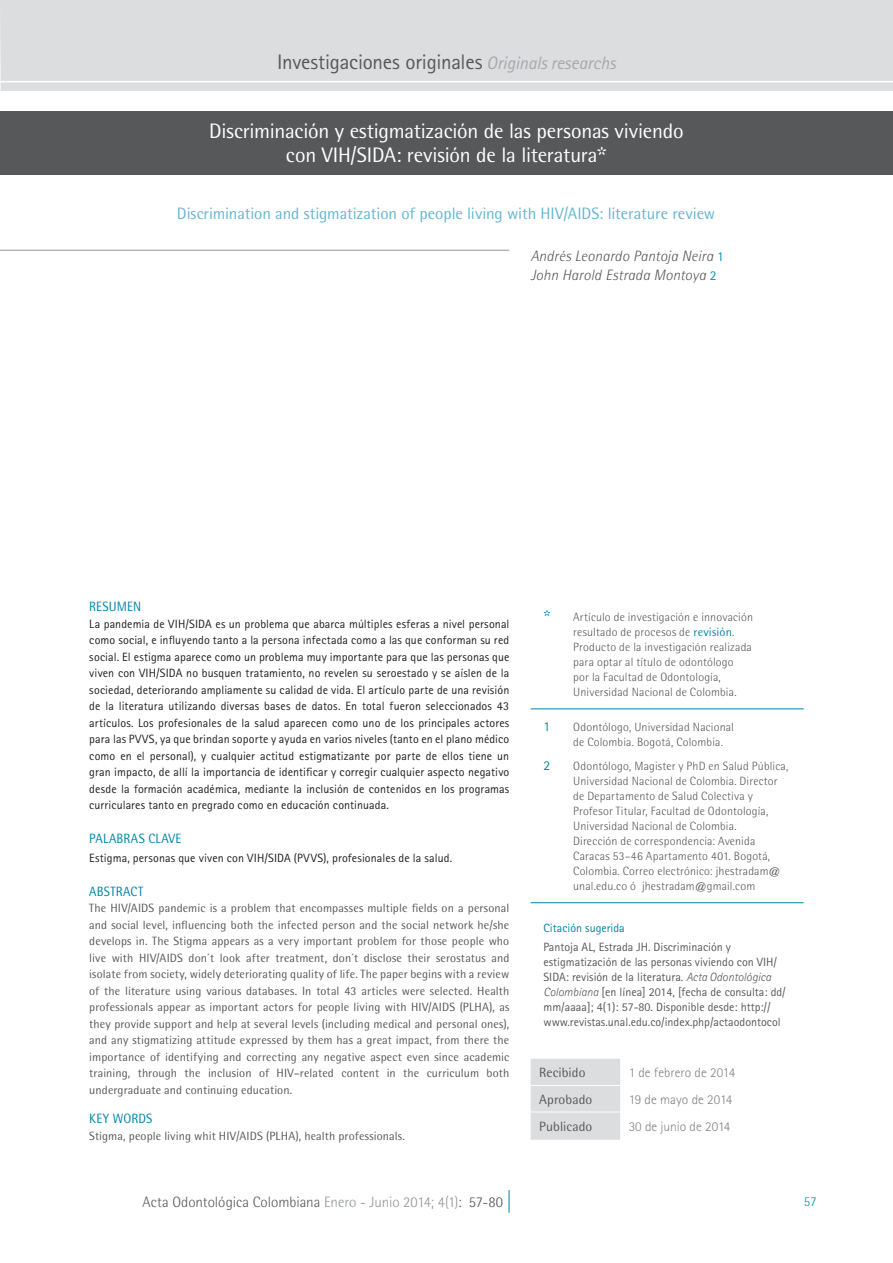
<style>
.page{position:relative;width:893px;height:1263px;background:#fff}
.page>*{position:absolute;margin:0;border:0;box-sizing:border-box;transform-origin:0 0}
.tit-artículoespañol{font:21px/24px "Rotis Semi Sans Std";letter-spacing:-.01em;color:#fff;text-align:center}
.t1{font:21px "Rotis Sans Serif Std";letter-spacing:-.01em;color:#57585a}
.tít-artículoinglés{font:16.5px "Rotis Semi Sans Std";letter-spacing:-.005em;color:#64b6d0}
.datos_pag{font:300 15px "Rotis Semi Sans Std";color:#57585a}
.resumen-autor{font:italic 300 15px "Rotis Semi Sans Std";letter-spacing:.01em;color:#57585a}
.t2{font:300 13.5px "Rotis Sans Serif Std";letter-spacing:.005em;color:#808285}
.t3{font:13.5px "Rotis Semi Sans Std";letter-spacing:.005em;color:#57585a}
.resumen-subtitespaño{font:13.5px "Rotis Semi Sans Std";letter-spacing:.015em;color:#0083a9;scale:.95 1}
.resumen-subtitinglés{font:13.5px "Rotis Semi Sans Std";letter-spacing:.015em;color:#0083a9;scale:.95 1}
.t4{font:300 13.5px "Rotis Semi Sans Std";color:#0095b8}
.resumen-datosartícul{font:13.5px "Rotis Sans Serif Std";color:#0083a9}
.resum-textoesp{font:12px/16.5px "Rotis Sans Serif Std";letter-spacing:.01em;color:#231f20;text-align:justify}
.resumen-textoinglés{font:12px/16.5px "Rotis Semi Sans Std";letter-spacing:.01em;color:#57585a;text-align:justify}
.resumen-datosartícul-2{font:300 12px/15px "Rotis Semi Sans Std";letter-spacing:.015em;color:#57585a}
.t5{font:12px/15px "Rotis Sans Serif Std";color:#57585a}
.t6{font:12px "Rotis Sans Serif Std";color:#0083a9}
.s1{font-style:italic;font-size:18px;color:#a8a9ad}
.s2{font-family:"Aller"}
.s3{font-family:"Rotis Sans Serif Std";font-weight:400;font-style:normal;font-size:13.5px;color:#0095b8}
.s4{font-family:"Aller";font-weight:400;font-size:15px;color:#0083a9}
.s5{font-weight:400;color:#0083a9}
.s6{font-weight:300;font-style:italic}
.s7{color:#939598}
</style>
<div class="page">
<div style="left:0;top:0;width:893px;height:91px;background:#dcdddf"></div>
<hr style="left:0;top:81px;width:893px;height:1px;background:#fff">
<svg style="left:509px;top:1190px;width:1px;height:23px"></svg>
<div style="left:0;top:111px;width:893px;height:64px;background:#57585a"></div>
<hr style="left:0;top:250px;width:509px;height:1px;background:#939598">
<div style="left:531px;top:1059px;width:89px;height:81px;background:#dcdddf"></div>
<hr style="left:531px;top:1085px;width:89px;height:1px;background:#fff">
<hr style="left:531px;top:1111px;width:89px;height:1px;background:#fff">
<hr style="left:531px;top:708px;width:273px;height:1px;background:#0083a9">
<hr style="left:531px;top:902px;width:273px;height:1px;background:#0083a9">
<h1 class="t1" style="left:277px;top:50px;width:340px">Investigaciones originales <span class="s1">Originals researchs</span></h1>
<p class="tit-artículoespañol" style="left:209px;top:119px;width:476px">Discriminación y estigmatización de las personas viviendo con VIH/SIDA: revisión de la literatura<span class="s2">*</span></p>
<p class="tít-artículoinglés" style="left:177px;top:204px;width:540px">Discrimination and stigmatization of people living with HIV/AIDS: literature review</p>
<p class="resumen-autor" style="left:531px;top:247px;width:195px">Andrés Leonardo Pantoja Neira <span class="s3">1</span></p>
<p class="resumen-autor" style="left:531px;top:266px;width:187px">John Harold Estrada Montoya <span class="s3">2</span></p>
<p class="resumen-subtitespaño" style="left:89px;top:598px;width:56px">RESUMEN</p>
<p class="resum-textoesp" style="left:89px;top:615px;width:422px">La pandemia de VIH/SIDA es un problema que abarca múltiples esferas a nivel personal como social, e influyendo tanto a la persona infectada como a las que conforman su red social. El estigma aparece como un problema muy importante para que las personas que viven con VIH/SIDA no busquen tratamiento, no revelen su seroestado y se aíslen de la sociedad, deteriorando ampliamente su calidad de vida. El artículo parte de una revisión de la literatura utilizando diversas bases de datos. En total fueron seleccionados 43 artículos. Los profesionales de la salud aparecen como uno de los principales actores para las PVVS, ya que brindan soporte y ayuda en varios niveles (tanto en el plano médico como en el personal), y cualquier actitud estigmatizante por parte de ellos tiene un gran impacto, de allí la importancia de identificar y corregir cualquier aspecto negativo desde la formación académica, mediante la inclusión de contenidos en los programas curriculares tanto en pregrado como en educación continuada.</p>
<p class="resumen-subtitespaño" style="left:89px;top:830px;width:99px">PALABRAS CLAVE</p>
<p class="resum-textoesp" style="left:89px;top:850px;width:364px">Estigma, personas que viven con VIH/SIDA (PVVS), profesionales de la salud.</p>
<p class="resumen-subtitinglés" style="left:89px;top:883px;width:58px">ABSTRACT</p>
<p class="resumen-textoinglés" style="left:89px;top:900px;width:422px">The HIV/AIDS pandemic is a problem that encompasses multiple fields on a personal and social level, influencing both the infected person and the social network he/she develops in. The Stigma appears as a very important problem for those people who live with HIV/AIDS don´t look after treatment, don´t disclose their serostatus and isolate from society, widely deteriorating quality of life. The paper begins with a review of the literature using various databases. In total 43 articles were selected. Health professionals appear as important actors for people living with HIV/AIDS (PLHA), as they provide support and help at several levels (including medical and personal ones), and any stigmatizing attitude expressed by them has a great impact, from there the importance of identifying and correcting any negative aspect even since academic training, through the inclusion of HIV–related content in the curriculum both undergraduate and continuing education.</p>
<p class="resumen-subtitinglés" style="left:89px;top:1110px;width:68px">KEY WORDS</p>
<p class="resumen-textoinglés" style="left:89px;top:1127px;width:317px">Stigma, people living whit HIV/AIDS (PLHA), health professionals.</p>
<p class="resumen-datosartícul-2" style="left:573px;top:609px;width:181px;text-indent:-30px"><span class="s4">*</span> Artículo de investigación e innovación resultado de procesos de <span class="s5">revisión</span>.<br>Producto de la investigación realizada para optar al título de odontólogo<br>por la Facultad de Odontología, Universidad Nacional de Colombia.</p>
<p class="resumen-datosartícul" style="left:543px;top:719px;width:8px">1</p>
<p class="resumen-datosartícul-2" style="left:573px;top:720px;width:162px">Odontólogo, Universidad Nacional de Colombia. Bogotá, Colombia.</p>
<p class="resumen-datosartícul" style="left:543px;top:757px;width:8px">2</p>
<p class="resumen-datosartícul-2" style="left:573px;top:758px;width:217px">Odontólogo, Magister y PhD en Salud Pública, Universidad Nacional de Colombia. Director de Departamento de Salud Colectiva y Profesor Titular, Facultad de Odontología, Universidad Nacional de Colombia.<br>Dirección de correspondencia: Avenida Caracas 53–46 Apartamento 401. Bogotá, Colombia. Correo electrónico: jhestradam@ unal.edu.co ó jhestradam@gmail.com</p>
<p class="t6" style="left:543px;top:920px;width:83px">Citación sugerida</p>
<p class="t5" style="left:543px;top:939px;width:244px">Pantoja AL, Estrada JH. Discriminación y estigmatización de las personas viviendo con VIH/ SIDA: revisión de la literatura. <span class="s6">Acta Odontológica Colombiana</span> [en línea] 2014, [fecha de consulta: dd/ mm/aaaa]; 4(1): 57-80. Disponible desde: http:// www.revistas.unal.edu.co/index.php/actaodontocol</p>
<p class="t3" style="left:539px;top:1064px;width:48px">Recibido</p>
<p class="t2" style="left:629px;top:1064px;width:108px">1 de febrero de 2014</p>
<p class="t3" style="left:539px;top:1091px;width:55px">Aprobado</p>
<p class="t2" style="left:629px;top:1091px;width:105px">19 de mayo de 2014</p>
<p class="t3" style="left:539px;top:1118px;width:55px">Publicado</p>
<p class="t2" style="left:629px;top:1118px;width:103px">30 de junio de 2014</p>
<p class="datos_pag" style="left:143px;top:1193px;width:362px">Acta Odontológica Colombiana <span class="s7">Enero - Junio 2014; 4(1)</span>: 57-80</p>
<p class="t4" style="left:804px;top:1194px;width:14px">57</p>
</div>
